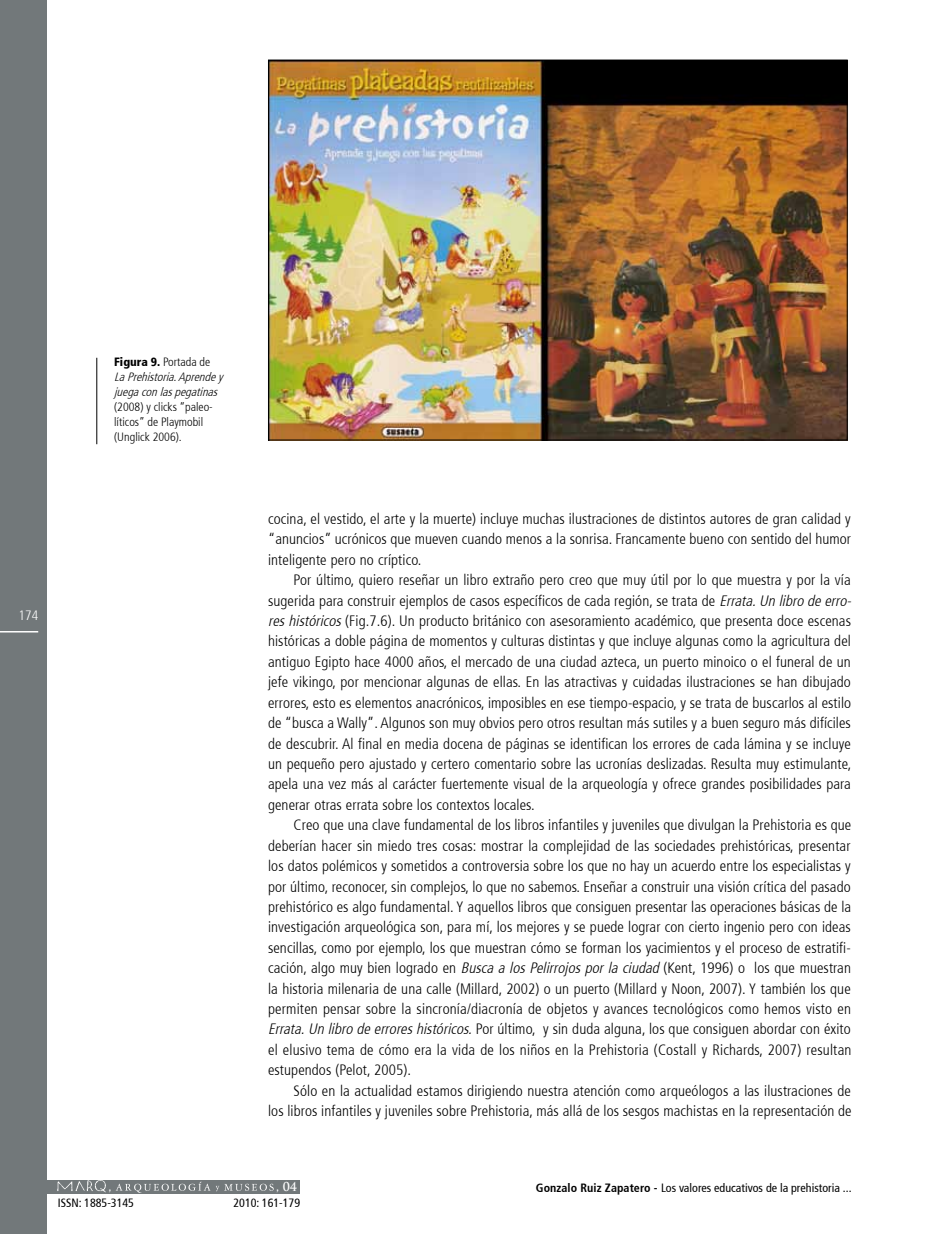
<style>
.page{position:relative;width:949px;height:1234px;background:#fff}
.page>*{position:absolute;margin:0;border:0;box-sizing:border-box;transform-origin:0 0}
.t1{font:300 condensed 15px/20.4px "Frutiger 47";letter-spacing:.005em;color:#000;text-align:justify}
.t2{font:300 condensed 13.5px "Frutiger 47";color:#fff}
.t3{font:condensed 12px "Frutiger 57";color:#000}
.t4{font:italic 300 condensed 12px/15px "Frutiger 47";color:#000}
.t5{font:300 condensed 12px/15px "Frutiger 47";color:#000}
.t6{font:700 12px "Trajan Pro";color:#fff}
.s1{font-family:"Frutiger 77";font-weight:900;font-style:normal}
.s2{font-style:normal}
.s3{font-style:italic}
.s4{font-family:"Frutiger 67";font-weight:700}
</style>
<div class="page">
<div style="left:0;top:0;width:47px;height:1233px;background:#72787a"></div>
<hr style="left:0;top:631px;width:38px;height:1px;background:#fff">
<div style="left:47px;top:1179px;width:252px;height:14px;background:#72787a"></div>
<img style="left:56px;top:1179px;width:55px;height:13px">
<svg style="left:115px;top:1181px;width:95px;height:11px"></svg>
<svg style="left:216px;top:1183px;width:57px;height:7px"></svg>
<img style="left:270px;top:62px;width:575px;height:376px">
<hr style="left:96px;top:357px;width:1px;height:87px;background:#000">
<p class="t4" style="left:114px;top:354px;width:114px"><span class="s1">Figura 9.</span> <span class="s2">Portada de<br></span>LaPrehistoria.Aprendey juegaconlaspegatinas</p>
<p class="t5" style="left:114px;top:399px;width:100px">(2008) y clicks “paleo&shy;líticos” de Playmobil (Unglick 2006).</p>
<p class="t2" style="left:19px;top:607px;width:21px">174</p>
<p class="t1" style="left:268px;top:508px;width:584px">cocina, el vestido, el arte y la muerte) incluye muchas ilustraciones de distintos autores de gran calidad y “anuncios” ucrónicos que mueven cuando menos a la sonrisa. Francamente bueno con sentido del humor inteligente pero no críptico.</p>
<p class="t1" style="left:268px;top:569px;width:588px;text-align:left;text-indent:26px">Por último, quiero reseñar un libro extraño pero creo que muy útil por lo que muestra y por la vía sugerida para construir ejemplos de casos específicos de cada región, se trata de <span class="s3">Errata.Un libro deerro&shy;reshistóricos</span>(Fig.7.6). Un producto británico con asesoramiento académico, que presenta doce escenas históricas a doble página de momentos y culturas distintas y que incluye algunas como la agricultura del antiguo Egipto hace 4000 años, el mercado de una ciudad azteca, un puerto minoico o el funeral de un jefe vikingo, por mencionar algunas de ellas. En las atractivas y cuidadas ilustraciones se han dibujado errores, esto es elementos anacrónicos, imposibles en ese tiempo-espacio, y se trata de buscarlos al estilo de “busca a Wally”. Algunos son muy obvios pero otros resultan más sutiles y a buen seguro más difíciles de descubrir. Al final en media docena de páginas se identifican los errores de cada lámina y se incluye un pequeño pero ajustado y certero comentario sobre las ucronías deslizadas. Resulta muy estimulante, apela una vez más al carácter fuertemente visual de la arqueología y ofrece grandes posibilidades para generar otras errata sobre los contextos locales.</p>
<p class="t1" style="left:268px;top:814px;width:584px;text-indent:26px">Creo que una clave fundamental de los libros infantiles y juveniles que divulgan la Prehistoria es que deberían hacer sin miedo tres cosas: mostrar la complejidad de las sociedades prehistóricas, presentar los datos polémicos y sometidos a controversia sobre los que no hay un acuerdo entre los especialistas y por último, reconocer, sin complejos, lo que no sabemos. Enseñar a construir una visión crítica del pasado prehistórico es algo fundamental. Y aquellos libros que consiguen presentar las operaciones básicas de la investigación arqueológica son, para mí, los mejores y se puede lograr con cierto ingenio pero con ideas sencillas, como por ejemplo, los que muestran cómo se forman los yacimientos y el proceso de estratifi&shy;cación, algo muy bien logrado en <span class="s3">Busca a los Pelirrojos por la ciudad</span> (Kent, 1996) o los que muestran la historia milenaria de una calle (Millard, 2002) o un puerto (Millard y Noon, 2007). Y también los que permiten pensar sobre la sincronía/diacronía de objetos y avances tecnológicos como hemos visto en <span class="s3">Errata.Un libro deerroreshistóricos.</span>Por último, y sin duda alguna, los que consiguen abordar con éxito el elusivo tema de cómo era la vida de los niños en la Prehistoria (Costall y Richards, 2007) resultan estupendos (Pelot, 2005).</p>
<p class="t1" style="left:268px;top:1080px;width:585px;text-align:right">Sólo en la actualidad estamos dirigiendo nuestra atención como arqueólogos a las ilustraciones de<br>los libros infantiles y juveniles sobre Prehistoria, más allá de los sesgos machistas en la representación de</p>
<p class="t6" style="left:108px;top:1178px;width:4px">,</p>
<p class="t6" style="left:276px;top:1178px;width:23px">, 04</p>
<p class="t3" style="left:535px;top:1180px;width:317px"><span class="s4">Gonzalo Ruiz Zapatero -</span> Los valores educativos de la prehistoria ...</p>
<p class="t3" style="left:58px;top:1195px;width:78px">ISSN: 1885-3145</p>
<p class="t3" style="left:233px;top:1195px;width:68px">2010: 161-179</p>
</div>
